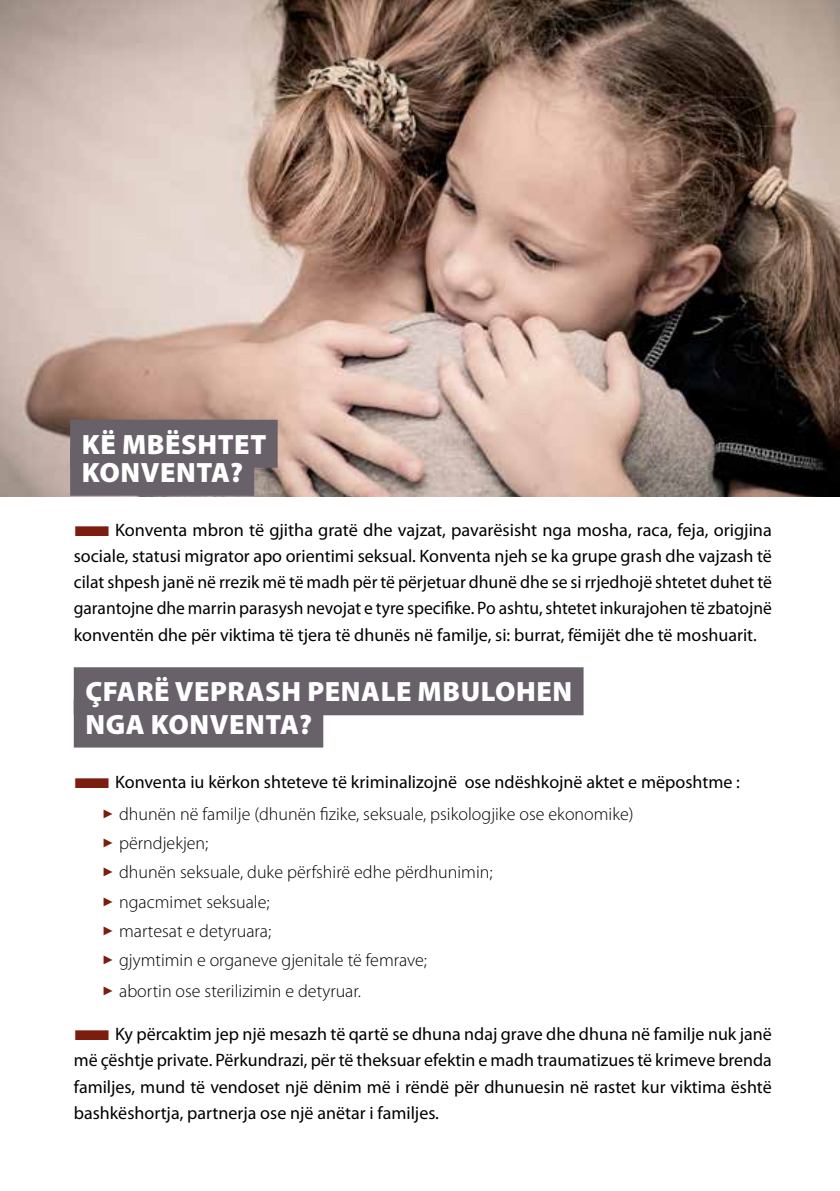
<style>
.page{position:relative;width:840px;height:1191px;background:#fff}
.page>*{position:absolute;margin:0;border:0;box-sizing:border-box;transform-origin:0 0}
.t1{font:900 28px/32.2px "Myriad Pro";letter-spacing:.02em;color:#fff}
.t2{font:18px/26.2px "Myriad Pro";color:#000;text-align:justify}
.t3{font:300 18px "Myriad Pro";color:#000}
.s1{color:#7c1e0f}
</style>
<div class="page">
<img style="left:1px;top:0;width:838px;height:496px">
<div style="left:74px;top:667px;width:509px;height:48px;background:#68616a"></div>
<div style="left:74px;top:699px;width:249px;height:48px;background:#68616a"></div>
<div style="left:70px;top:420px;width:207px;height:48px;background:#68616a"></div>
<div style="left:70px;top:448px;width:184px;height:48px;background:#68616a"></div>
<img style="left:0;top:0;width:1px;height:1191px">
<h1 class="t1" style="left:82px;top:429px;width:186px;line-height:28px">KË MBËSHTET<br>KONVENTA?</h1>
<p class="t2" style="left:74px;top:516px;width:699px"><span class="s1">■</span>Konventa mbron të gjitha gratë dhe vajzat, pavarësisht nga mosha, raca, feja, origjina sociale, statusi migrator apo orientimi seksual. Konventa njeh se ka grupe grash dhe vajzash të cilat shpesh janë në rrezik më të madh për të përjetuar dhunë dhe se si rrjedhojë shtetet duhet të garantojne dhe marrin parasysh nevojat e tyre specifike. Po ashtu, shtetet inkurajohen të zbatojnë konventën dhe për viktima të tjera të dhunës në familje, si: burrat, fëmijët dhe të moshuarit.</p>
<h1 class="t1" style="left:85px;top:674px;width:488px">ÇFARË VEPRASH PENALE MBULOHEN<br>NGA KONVENTA?</h1>
<p class="t2" style="left:74px;top:769px;width:667px"><span class="s1">■</span>Konventa iu kërkon shteteve të kriminalizojnë ose ndëshkojnë aktet e mëposhtme :</p>
<p class="t3" style="left:102px;top:803px;width:532px"><span class="s1">✓</span> dhunën në familje (dhunën fizike, seksuale, psikologjike ose ekonomike)</p>
<p class="t3" style="left:102px;top:832px;width:108px"><span class="s1">✓</span> përndjekjen;</p>
<p class="t3" style="left:102px;top:861px;width:392px"><span class="s1">✓</span> dhunën seksuale, duke përfshirë edhe përdhunimin;</p>
<p class="t3" style="left:102px;top:890px;width:169px"><span class="s1">✓</span> ngacmimet seksuale;</p>
<p class="t3" style="left:102px;top:919px;width:170px"><span class="s1">✓</span> martesat e detyruara;</p>
<p class="t3" style="left:102px;top:949px;width:326px"><span class="s1">✓</span> gjymtimin e organeve gjenitale të femrave;</p>
<p class="t3" style="left:102px;top:980px;width:260px"><span class="s1">✓</span> abortin ose sterilizimin e detyruar.</p>
<p class="t2" style="left:74px;top:1020px;width:699px"><span class="s1">■</span>Ky përcaktim jep një mesazh të qartë se dhuna ndaj grave dhe dhuna në familje nuk janë më çështje private. Përkundrazi, për të theksuar efektin e madh traumatizues të krimeve brenda familjes, mund të vendoset një dënim më i rëndë për dhunuesin në rastet kur viktima është bashkëshortja, partnerja ose një anëtar i familjes.</p>
</div>
